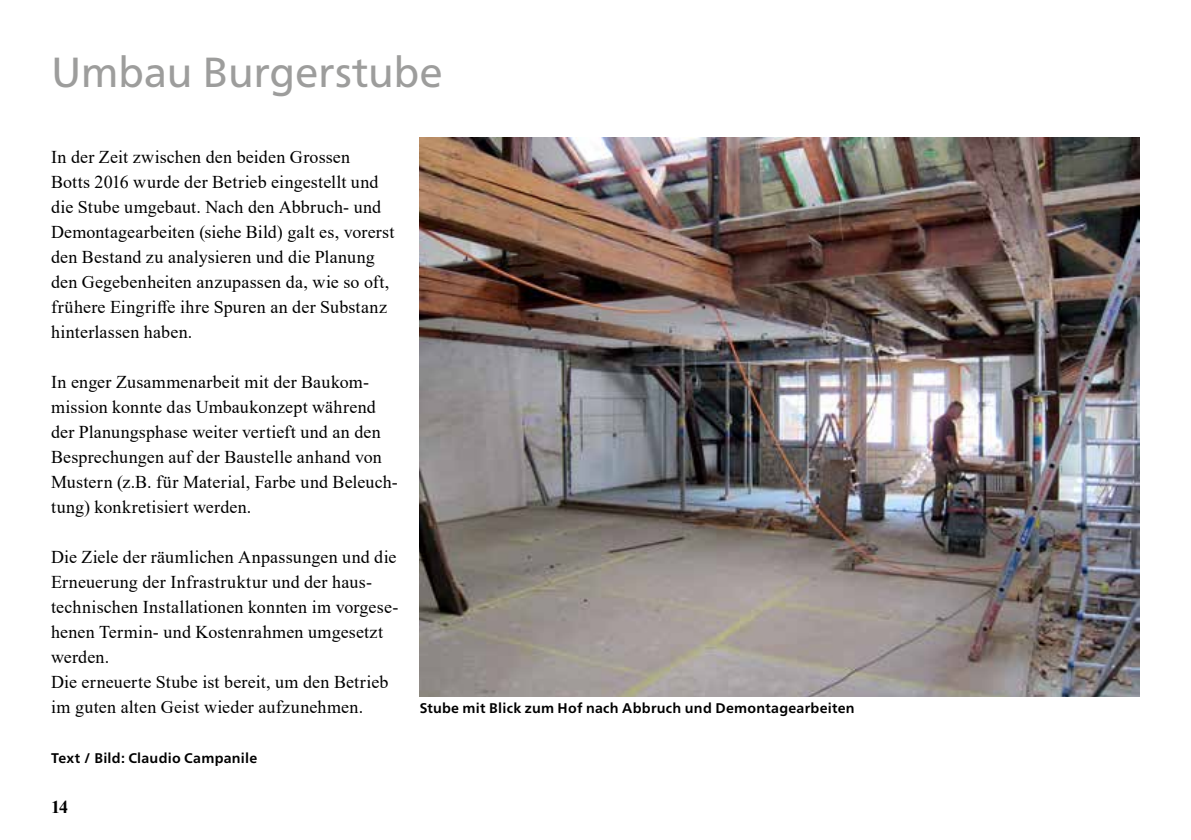
<style>
.page{position:relative;width:1191px;height:840px;background:#fff}
.page>*{position:absolute;margin:0;border:0;box-sizing:border-box;transform-origin:0 0}
.t1{font:42px "Frutiger Neue LT Pro";letter-spacing:-.01em;color:#9d9d9c}
.t2{font:18px/25px "Times New Roman";letter-spacing:.01em;color:#000}
.t3{font:700 18px "Times New Roman";color:#000}
.t4{font:700 14px "Frutiger Neue LT Pro";letter-spacing:.02em;color:#000}
</style>
<div class="page">
<img style="left:420px;top:138px;width:720px;height:558px">
<h1 class="t1" style="left:51px;top:47px;width:393px">Umbau Burgerstube</h1>
<p class="t2" style="left:51px;top:143px;width:345px">In der Zeit zwischen den beiden Grossen<br>Botts 2016 wurde der Betrieb eingestellt und die Stube umgebaut. Nach den Abbruch- und Demontagearbeiten (siehe Bild) galt es, vorerst den Bestand zu analysieren und die Planung den Gegebenheiten anzupassen da, wie so oft, frühere Eingriffe ihre Spuren an der Substanz hinterlassen haben.</p>
<p class="t2" style="left:51px;top:368px;width:348px">In enger Zusammenarbeit mit der Baukom&shy;mission konnte das Umbaukonzept während der Planungsphase weiter vertieft und an den Besprechungen auf der Baustelle anhand von Mustern (z.B. für Material, Farbe und Beleuch&shy;tung) konkretisiert werden.</p>
<p class="t2" style="left:51px;top:543px;width:349px">Die Ziele der räumlichen Anpassungen und die Erneuerung der Infrastruktur und der haus&shy;technischen Installationen konnten im vorgese&shy;henen Termin- und Kostenrahmen umgesetzt werden.<br>Die erneuerte Stube ist bereit, um den Betrieb im guten alten Geist wieder aufzunehmen.</p>
<p class="t4" style="left:51px;top:749px;width:208px">Text / Bild: Claudio Campanile</p>
<p class="t3" style="left:51px;top:793px;width:19px">14</p>
<p class="t4" style="left:420px;top:699px;width:436px">Stube mit Blick zum Hof nach Abbruch und Demontagearbeiten</p>
</div>
